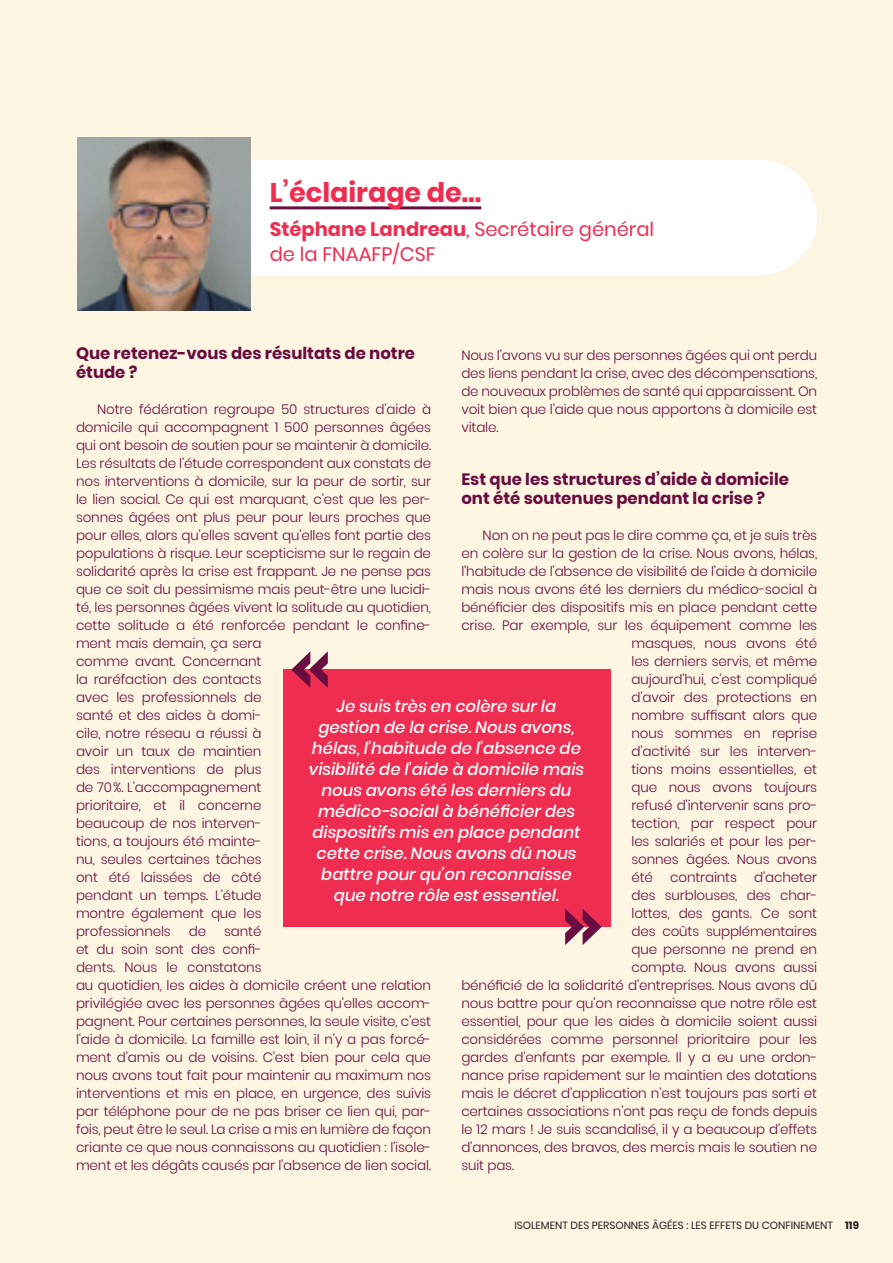
<style>
.page{position:relative;width:893px;height:1263px;background:#fef5e2}
.page>*{position:absolute;margin:0;border:0;box-sizing:border-box;transform-origin:0 0}
.t1{font:700 27px "Poppins";color:#ee2d50}
.t2{font:19.5px/25.5px "Poppins";color:#ee2d50}
.t3{font:italic 500 16.5px/21px "Poppins";color:#fff;text-align:center}
.t4{font:700 16.5px/19.5px "Poppins";color:#680d3f}
.t5{font:300 13.5px/18px "Poppins";letter-spacing:-.01em;color:#680d3f}
.t6{font:10.5px "Poppins";color:#231f20}
.s1{font-weight:700}
</style>
<div class="page">
<div style="left:251px;top:159px;width:566px;height:116px;background:#fff"></div>
<img style="left:77px;top:137px;width:174px;height:174px">
<hr style="left:270px;top:206px;width:211px;height:3px;background:#680d3f">
<div style="left:283px;top:669px;width:327px;height:258px;background:#ee2d50"></div>
<svg style="left:291px;top:651px;width:37px;height:37px"></svg>
<svg style="left:565px;top:909px;width:37px;height:36px"></svg>
<h1 class="t1" style="left:270px;top:177px;width:213px">L’éclairage de…</h1>
<h2 class="t2" style="left:270px;top:216px;width:386px"><span class="s1">Stéphane Landreau</span>, Secrétaire général de la FNAAFP/CSF</h2>
<p class="t4" style="left:76px;top:343px;width:341px">Que retenez-vous des résultats de notre étude ?</p>
<p class="t5" style="left:76px;top:400px;width:357px;text-indent:21px">Notre fédération regroupe 50 structures d’aide à domicile qui accompagnent 1 500 personnes âgées qui ont besoin de soutien pour se maintenir à domicile.<br>Les résultats de l’étude correspondent aux constats de nos interventions à domicile, sur la peur de sortir, sur le lien social. Ce qui est marquant, c’est que les per&shy;sonnes âgées ont plus peur pour leurs proches que pour elles, alors qu’elles savent qu’elles font partie des populations à risque. Leur scepticisme sur le regain de solidarité après la crise est frappant. Je ne pense pas que ce soit du pessimisme mais peut-être une lucidi&shy;té, les personnes âgées vivent la solitude au quotidien, cette solitude a été renforcée pendant le confine&shy;ment mais demain, ça sera<br>comme avant. Concernant<br>la raréfaction des contacts<br>avec les professionnels de<br>santé et des aides à domi-<br>cile, notre réseau a réussi à<br>avoir un taux de maintien<br>des interventions de plus<br>de 70%. L’accompagnement<br>prioritaire, et il concerne<br>beaucoup de nos interven-<br>tions, a toujours été mainte-<br>nu, seules certaines tâches<br>ont été laissées de côté<br>pendant un temps. L’étude<br>montre également que les<br>professionnels</p>
<p class="t5" style="left:461px;top:346px;width:357px;text-align:justify">Nous l’avons vu sur des personnes âgées qui ont perdu des liens pendant la crise, avec des décompensations, de nouveaux problèmes de santé qui apparaissent. On voit bien que l’aide que nous apportons à domicile est vitale.</p>
<p class="t4" style="left:461px;top:469px;width:329px">Est que les structures d’aide à domicile ont été soutenues pendant la crise ?</p>
<p class="t5" style="left:483px;top:526px;width:336px">Non on ne peut pas le dire comme ça, et je suis très</p>
<p class="t5" style="left:461px;top:544px;width:357px">en colère sur la gestion de la crise. Nous avons, hélas,</p>
<p class="t5" style="left:461px;top:562px;width:357px">l’habitude de l’absence de visibilité de l’aide à domicile</p>
<p class="t5" style="left:461px;top:580px;width:357px">mais nous avons été les derniers du médico-social à</p>
<p class="t5" style="left:461px;top:598px;width:357px">bénéficier des dispositifs mis en place pendant cette</p>
<p class="t5" style="left:461px;top:616px;width:357px">crise. Par exemple, sur les équipement comme les</p>
<p class="t5" style="left:631px;top:634px;width:187px">masques, nous avons été</p>
<p class="t5" style="left:631px;top:652px;width:187px">les derniers servis, et même</p>
<p class="t5" style="left:631px;top:670px;width:187px">aujourd’hui, c’est compliqué</p>
<p class="t5" style="left:631px;top:688px;width:187px">d’avoir des protections en</p>
<p class="t5" style="left:631px;top:706px;width:187px">nombre suffisant alors que</p>
<p class="t5" style="left:631px;top:724px;width:187px">nous sommes en reprise</p>
<p class="t5" style="left:631px;top:742px;width:187px">d’activité sur les interven-</p>
<p class="t5" style="left:631px;top:760px;width:187px">tions moins essentielles, et</p>
<p class="t5" style="left:631px;top:778px;width:187px">que nous avons toujours</p>
<p class="t5" style="left:631px;top:796px;width:187px">refusé d’intervenir sans pro-</p>
<p class="t5" style="left:631px;top:814px;width:187px">tection, par respect pour</p>
<p class="t5" style="left:631px;top:832px;width:187px">les salariés et pour les per-</p>
<p class="t5" style="left:631px;top:850px;width:187px">sonnes âgées. Nous avons</p>
<p class="t5" style="left:631px;top:868px;width:23px">été</p>
<p class="t5" style="left:670px;top:868px;width:68px">contraints</p>
<p class="t5" style="left:754px;top:868px;width:65px">d’acheter</p>
<p class="t5" style="left:631px;top:886px;width:187px">des surblouses, des char-</p>
<p class="t5" style="left:631px;top:904px;width:187px">lottes, des gants. Ce sont</p>
<p class="t5" style="left:631px;top:922px;width:187px">des coûts supplémentaires</p>
<p class="t5" style="left:631px;top:940px;width:187px">que personne ne prend en</p>
<p class="t5" style="left:631px;top:958px;width:187px">compte. Nous avons aussi</p>
<p class="t5" style="left:461px;top:976px;width:357px">bénéficié de la solidarité d’entreprises. Nous avons dû</p>
<p class="t5" style="left:461px;top:994px;width:357px">nous battre pour qu’on reconnaisse que notre rôle est</p>
<p class="t5" style="left:461px;top:1012px;width:357px">essentiel, pour que les aides à domicile soient aussi</p>
<p class="t5" style="left:461px;top:1030px;width:357px">considérées comme personnel prioritaire pour les</p>
<p class="t5" style="left:461px;top:1048px;width:358px">gardes d’enfants par exemple. Il y a eu une ordon-</p>
<p class="t5" style="left:461px;top:1066px;width:357px">nance prise rapidement sur le maintien des dotations</p>
<p class="t5" style="left:461px;top:1084px;width:357px">mais le décret d’application n’est toujours pas sorti et</p>
<p class="t5" style="left:461px;top:1102px;width:357px">certaines associations n’ont pas reçu de fonds depuis</p>
<p class="t5" style="left:461px;top:1120px;width:357px">le 12 mars ! Je suis scandalisé, il y a beaucoup d’effets</p>
<p class="t5" style="left:461px;top:1138px;width:357px">d’annonces, des bravos, des mercis mais le soutien ne</p>
<p class="t5" style="left:461px;top:1156px;width:54px">suit pas.</p>
<p class="t3" style="left:309px;top:696px;width:277px">Je suis très en colère sur la gestion de la crise. Nous avons, hélas, l’habitude de l’absence de visibilité de l’aide à domicile mais nous avons été les derniers du médico-social à bénéficier des dispositifs mis en place pendant cette crise. Nous avons dû nous battre pour qu’on reconnaisse que notre rôle est essentiel.</p>
<p class="t5" style="left:76px;top:922px;width:357px;text-indent:148px">santé<br>et du soin sont des confi-<br>dents. Nous le constatons<br>au quotidien, les aides à domicile créent une relation privilégiée avec les personnes âgées qu’elles accom&shy;pagnent. Pour certaines personnes, la seule visite, c’est l’aide à domicile. La famille est loin, il n’y a pas forcé&shy;ment d’amis ou de voisins. C’est bien pour cela que nous avons tout fait pour maintenir au maximum nos interventions et mis en place, en urgence, des suivis par téléphone pour de ne pas briser ce lien qui, par&shy;fois, peut être le seul. La crise a mis en lumière de façon criante ce que nous connaissons au quotidien : l’isole&shy;ment et les dégâts causés par l’absence de lien social.</p>
<p class="t5" style="left:189px;top:922px;width:19px">de</p>
<p class="t6" style="left:514px;top:1219px;width:346px">ISOLEMENT DES PERSONNES ÂGÉES : LES EFFETS DU CONFINEMENT <span class="s1">119</span></p>
</div>
